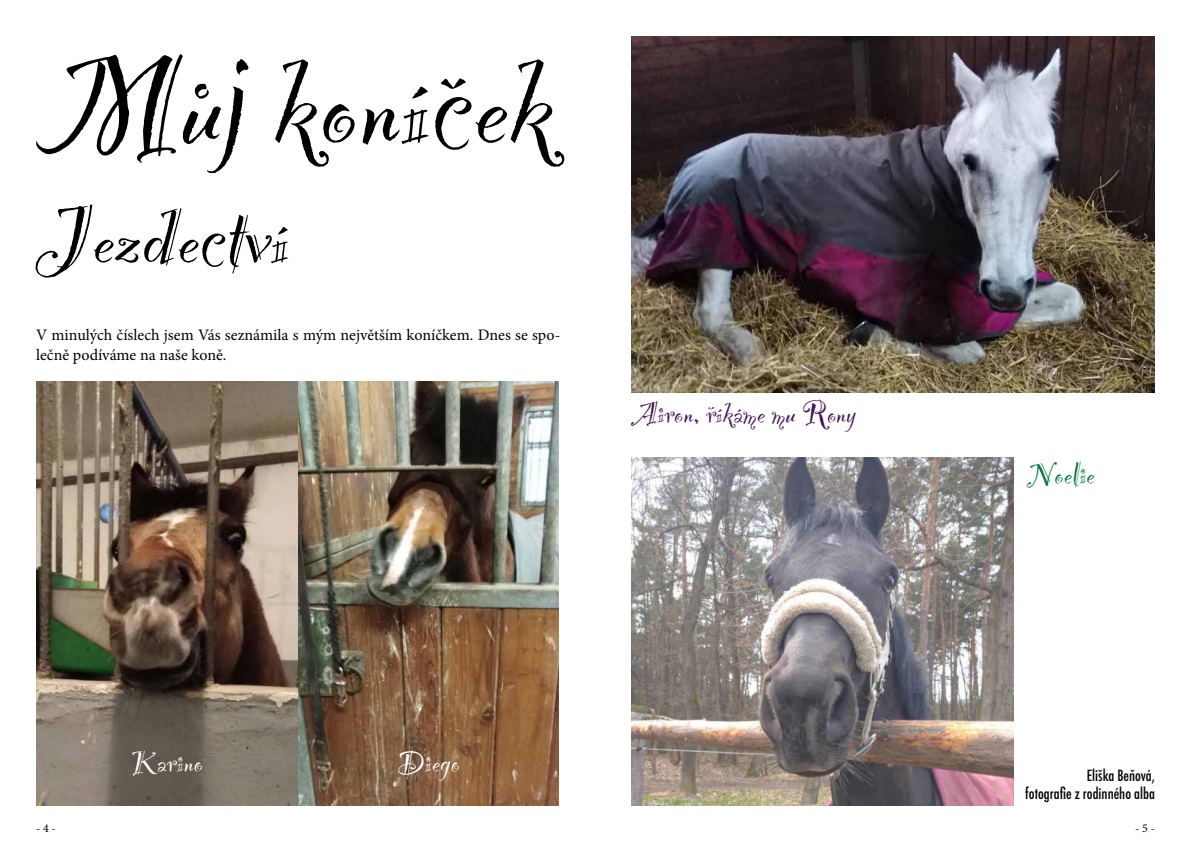
<style>
.page{position:relative;width:1191px;height:842px;background:#fff}
.page>*{position:absolute;margin:0;border:0;box-sizing:border-box;transform-origin:0 0}
.t1{font:158px "Party Let Plain";color:#000}
.t2{font:100px "Party Let Plain";color:#000}
.t3{font:37px "Party Let Plain";color:#451358}
.t4{font:37px "Party Let Plain";color:#fff}
.t5{font:37px "Party Let Plain";color:#00763e}
.t6{font:16px/19.2px "Minion Pro";color:#000}
.t7{font:500 condensed 15px/18px "Futura";color:#000;text-align:right}
.t8{font:12px "Minion Pro";color:#000}
</style>
<div class="page">
<img style="left:631px;top:36px;width:524px;height:357px">
<img style="left:36px;top:381px;width:523px;height:425px">
<img style="left:632px;top:457px;width:381px;height:349px">
<h1 class="t1" style="left:36px;top:-6px;width:520px">Můj koníček</h1>
<h2 class="t2" style="left:35px;top:169px;width:256px">Jezdectví</h2>
<p class="t6" style="left:36px;top:326px;width:526px">V minulých číslech jsem Vás seznámila s mým největším koníčkem. Dnes se spo&shy;lečně podíváme na naše koně.</p>
<h3 class="t3" style="left:631px;top:388px;width:226px">Airon, říkáme mu Rony</h3>
<h3 class="t4" style="left:131px;top:737px;width:73px">Karino</h3>
<h3 class="t4" style="left:397px;top:737px;width:64px">Diego</h3>
<h3 class="t5" style="left:1027px;top:448px;width:69px">Noelie</h3>
<p class="t7" style="left:1025px;top:766px;width:131px">Eliška Beňová,<br>fotografie z rodinného alba</p>
<p class="t8" style="left:36px;top:820px;width:21px">- 4 -</p>
<p class="t8" style="left:1135px;top:820px;width:21px">- 5 -</p>
</div>
